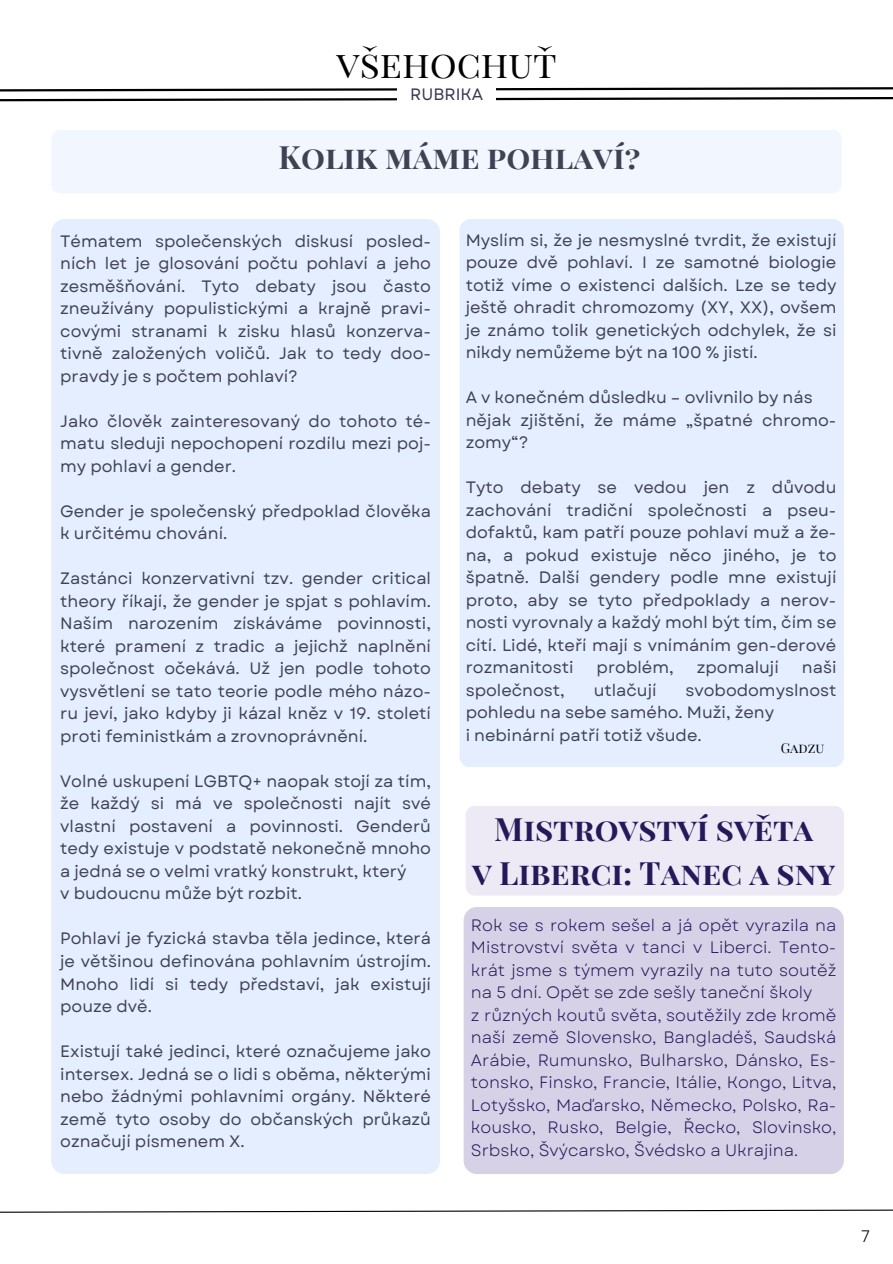
<style>
.page{position:relative;width:893px;height:1264px;background:#fff}
.page>*{position:absolute;margin:0;border:0;box-sizing:border-box;transform-origin:0 0}
.t1{font:37.5px "Playfair Display SC";color:#000}
.t2{font:700 31.5px/43.8px "Playfair Display SC";color:#261959;text-align:center}
.t3{font:700 31.5px "Playfair Display SC";color:#3f4253}
.t4{font:16.65px "Garet";color:#000}
.t5{font:16.5px/22.5px "Garet";color:#3f4253;text-align:justify}
.t6{font:16.5px/22.5px "Garet";color:#261959}
.t7{font:16.5px "Garet";color:#3b3753}
.t8{font:13.5px "Playfair Display SC";color:#000}
</style>
<div class="page">
<svg style="left:0;top:87px;width:892px;height:15px"></svg>
<svg style="left:0;top:1209px;width:892px;height:4px"></svg>
<div style="left:397px;top:80px;width:99px;height:24px;background:#fff"></div>
<div style="left:51px;top:219px;width:389px;height:954px;background:#e4eeff;border-radius:14px"></div>
<div style="left:459px;top:219px;width:384px;height:548px;background:#e4eeff;border-radius:11px"></div>
<div style="left:52px;top:130px;width:789px;height:63px;background:#f2f7ff"></div>
<div style="left:463px;top:906px;width:380px;height:268px;background:#d6d1e6;border-radius:14px"></div>
<div style="left:466px;top:806px;width:377px;height:89px;background:#edeaf6"></div>
<p class="t1" style="left:336px;top:37px;width:222px">VŠEHOCHUŤ</p>
<h4 class="t7" style="left:410px;top:83px;width:74px">RUBRIKA</h4>
<h4 class="t3" style="left:278px;top:134px;width:363px">Kolik máme pohlaví?</h4>
<h1 class="t5" style="left:60px;top:230px;width:372px">Tématem společenských diskusí posled&shy;ních let je glosování počtu pohlaví a jeho zesměšňování. Tyto debaty jsou často zneužívány populistickými a krajně pravi&shy;covými stranami k zisku hlasů konzerva&shy;tivně založených voličů. Jak to tedy doo&shy;pravdy je s počtem pohlaví?</h1>
<h3 class="t5" style="left:60px;top:410px;width:372px">Jako člověk zainteresovaný do tohoto té&shy;matu sleduji nepochopení rozdílu mezi poj&shy;my pohlaví a gender.</h3>
<h2 class="t5" style="left:60px;top:500px;width:372px">Gender je společenský předpoklad člověka k určitému chování.</h2>
<h4 class="t5" style="left:60px;top:567px;width:372px">Zastánci konzervativní tzv. gender critical theory říkají, že gender je spjat s pohlavím.<br>Naším narozením získáváme povinnosti, které pramení z tradic a jejichž naplnění společnost očekává. Už jen podle tohoto vysvětlení se tato teorie podle mého názo&shy;ru jeví, jako kdyby ji kázal kněz v 19. století proti feministkám a zrovnoprávnění.</h4>
<h4 class="t5" style="left:60px;top:770px;width:372px;text-align:left">Volné uskupení LGBTQ+ naopak stojí za tím, že každý si má ve společnosti najít své vlastní postavení a povinnosti. Genderů tedy existuje v podstatě nekonečně mnoho a jedná se o velmi vratký konstrukt, který<br>v budoucnu může být rozbit.</h4>
<h4 class="t5" style="left:60px;top:927px;width:372px">Pohlaví je fyzická stavba těla jedince, která je většinou definována pohlavním ústrojím.<br>Mnoho lidí si tedy představí, jak existují pouze dvě.</h4>
<h4 class="t5" style="left:60px;top:1040px;width:372px">Existují také jedinci, které označujeme jako intersex. Jedná se o lidi s oběma, některými nebo žádnými pohlavními orgány. Některé země tyto osoby do občanských průkazů označují písmenem X.</h4>
<h4 class="t5" style="left:465px;top:228px;width:372px">Myslím si, že je nesmyslné tvrdit, že existují pouze dvě pohlaví. I ze samotné biologie totiž víme o existenci dalších. Lze se tedy ještě ohradit chromozomy (XY, XX), ovšem je známo tolik genetických odchylek, že si nikdy nemůžeme být na 100 % jistí.</h4>
<h4 class="t5" style="left:465px;top:386px;width:372px;text-align:left">A v konečném důsledku – ovlivnilo by nás nějak zjištění, že máme „špatné chromo&shy;zomy“?</h4>
<h4 class="t5" style="left:465px;top:476px;width:372px">Tyto debaty se vedou jen z důvodu zachování tradiční společnosti a pseu&shy;dofaktů, kam patří pouze pohlaví muž a že&shy;na, a pokud existuje něco jiného, je to špatně. Další gendery podle mne existují proto, aby se tyto předpoklady a nerov&shy;nosti vyrovnaly a každý mohl být tím, čím se cítí. Lidé, kteří mají s vnímáním gen-derové rozmanitosti</h4>
<h4 class="t5" style="left:596px;top:656px;width:79px">problém,</h4>
<h4 class="t5" style="left:696px;top:656px;width:83px">zpomalují</h4>
<h4 class="t5" style="left:801px;top:656px;width:36px">naši</h4>
<h4 class="t5" style="left:465px;top:678px;width:101px">společnost,</h4>
<h4 class="t5" style="left:593px;top:678px;width:64px">utlačují</h4>
<h4 class="t5" style="left:465px;top:678px;width:372px;text-align:left;text-indent:220px">svobodomyslnost pohledu na sebe samého. Muži, ženy<br>i nebinární patří totiž všude.</h4>
<h2 class="t8" style="left:780px;top:738px;width:45px">GADZU</h2>
<h4 class="t2" style="left:472px;top:805px;width:365px">Mistrovství světa<br>v Liberci: Tanec a sny</h4>
<p class="t6" style="left:471px;top:913px;width:367px">Rok se s rokem sešel a já opět vyrazila na Mistrovství světa v tanci v Liberci. Tento&shy;krát jsme s týmem vyrazily na tuto soutěž na 5 dní. Opět se zde sešly taneční školy<br>z různých koutů světa, soutěžily zde kromě naší země Slovensko, Bangladéš, Saudská Arábie, Rumunsko, Bulharsko, Dánsko, Es&shy;tonsko, Finsko, Francie, Itálie, Kongo, Litva, Lotyšsko, Maďarsko, Německo, Polsko, Ra&shy;kousko, Rusko, Belgie, Řecko, Slovinsko, Srbsko, Švýcarsko, Švédsko a Ukrajina.</p>
<h4 class="t4" style="left:861px;top:1223px;width:10px">7</h4>
</div>
